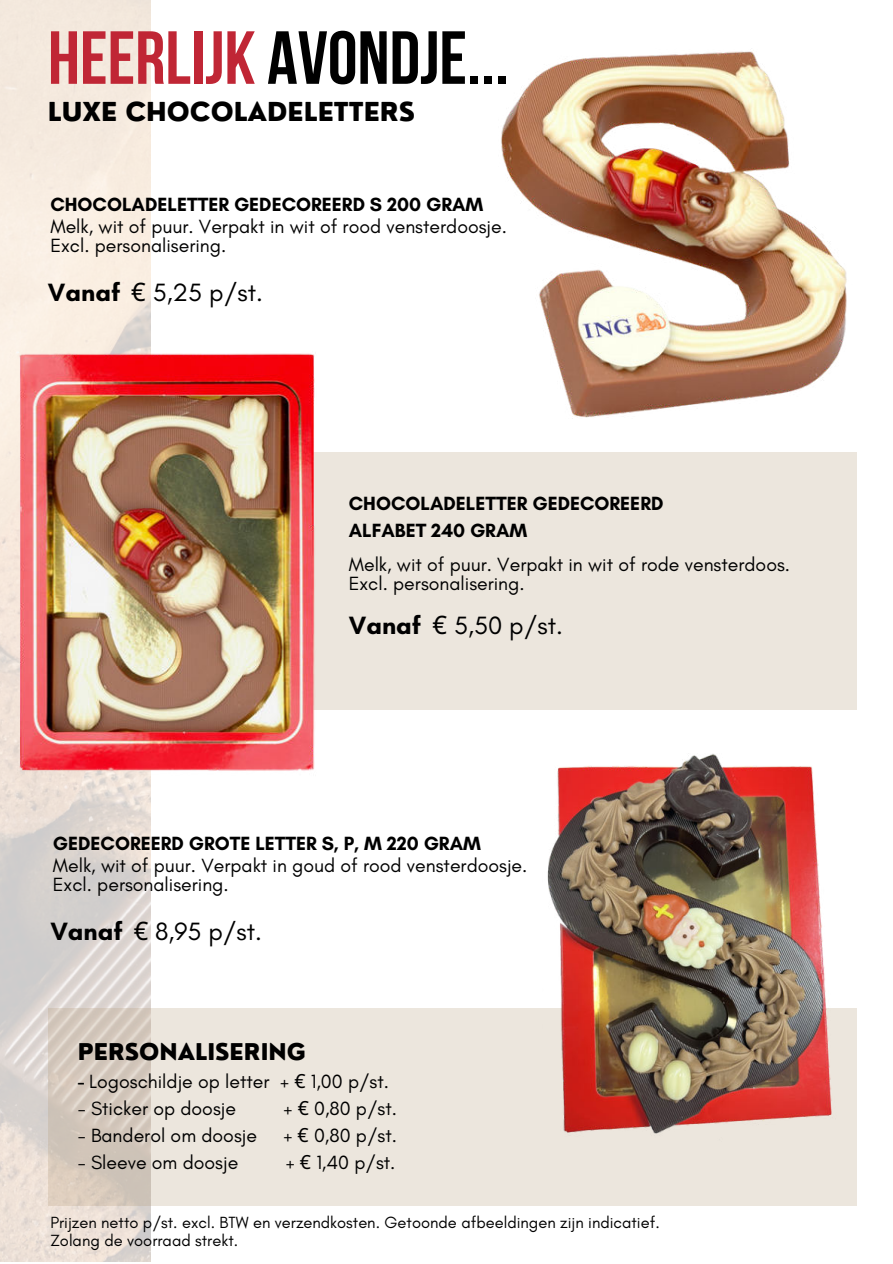
<style>
.page{position:relative;width:893px;height:1264px;background:#fff}
.page>*{position:absolute;margin:0;border:0;box-sizing:border-box;transform-origin:0 0}
.t1{font:75px "Bebas Neue Cyrillic";color:#000}
.t2{font:25.5px "Glacial Indifference";color:#000}
.t3{font:800 25.5px "Nourd";color:#000}
.t4{font:800 22.5px "Nourd";color:#000}
.t5{font:19.5px/19px "Glacial Indifference";color:#000}
.t6{font:700 19.5px/27px "Glacial Indifference";color:#000}
.t7{font:16.5px/18px "Glacial Indifference";color:#000}
.s1{color:#c02635}
.s2{font-weight:700}
.s3{font-family:"Noto Sans"}
</style>
<div class="page">
<img style="left:0;top:0;width:151px;height:1261px">
<img style="left:501px;top:50px;width:356px;height:405px">
<div style="left:278px;top:452px;width:578px;height:258px;background:#ece6dd"></div>
<img style="left:0;top:327px;width:315px;height:472px">
<svg style="left:48px;top:1008px;width:808px;height:197px;background:#e8e1d7"></svg>
<img style="left:542px;top:754px;width:298px;height:387px">
<h1 class="t1" style="left:48px;top:16px;width:462px"><span class="s1">HEERLIJK</span> AVONDJE...</h1>
<h2 class="t3" style="left:48px;top:97px;width:369px">LUXE CHOCOLADELETTERS</h2>
<p class="t6" style="left:50px;top:191px;width:434px">CHOCOLADELETTER GEDECOREERD S 200 GRAM</p>
<p class="t5" style="left:50px;top:217px;width:458px">Melk, wit of puur. Verpakt in wit of rood vensterdoosje.<br>Excl. personalisering.</p>
<h2 class="t2" style="left:48px;top:278px;width:216px"><span class="s2">Vanaf</span> <span class="s3">€</span> 5,25 p/st.</h2>
<p class="t6" style="left:349px;top:489px;width:316px">CHOCOLADELETTER GEDECOREERD<br>ALFABET 240 GRAM</p>
<p class="t5" style="left:349px;top:555px;width:443px">Melk, wit of puur. Verpakt in wit of rode vensterdoos.<br>Excl. personalisering.</p>
<h2 class="t2" style="left:349px;top:611px;width:215px"><span class="s2">Vanaf</span> <span class="s3">€</span> 5,50 p/st.</h2>
<p class="t6" style="left:53px;top:830px;width:429px">GEDECOREERD GROTE LETTER S, P, M 220 GRAM</p>
<p class="t5" style="left:53px;top:856px;width:476px">Melk, wit of puur. Verpakt in goud of rood vensterdoosje.<br>Excl. personalisering.</p>
<h2 class="t2" style="left:50px;top:917px;width:213px"><span class="s2">Vanaf</span> <span class="s3">€</span> 8,95 p/st.</h2>
<p class="t4" style="left:78px;top:1038px;width:229px">PERSONALISERING</p>
<p class="t5" style="left:78px;top:1072px;width:313px"><span class="s2">-</span> Logoschildje op letter + <span class="s3">€</span> 1,00 p/st.</p>
<p class="t5" style="left:78px;top:1099px;width:160px">- Sticker op doosje</p>
<p class="t5" style="left:283px;top:1099px;width:115px">+ <span class="s3">€</span> 0,80 p/st.</p>
<p class="t5" style="left:78px;top:1126px;width:181px">- Banderol om doosje</p>
<p class="t5" style="left:283px;top:1126px;width:115px">+ <span class="s3">€</span> 0,80 p/st.</p>
<p class="t5" style="left:78px;top:1153px;width:162px">- Sleeve om doosje</p>
<p class="t5" style="left:286px;top:1153px;width:111px">+ <span class="s3">€</span> 1,40 p/st.</p>
<p class="t7" style="left:50px;top:1213px;width:610px">Prijzen netto p/st. excl. BTW en verzendkosten. Getoonde afbeeldingen zijn indicatief.<br>Zolang de voorraad strekt.</p>
</div>
